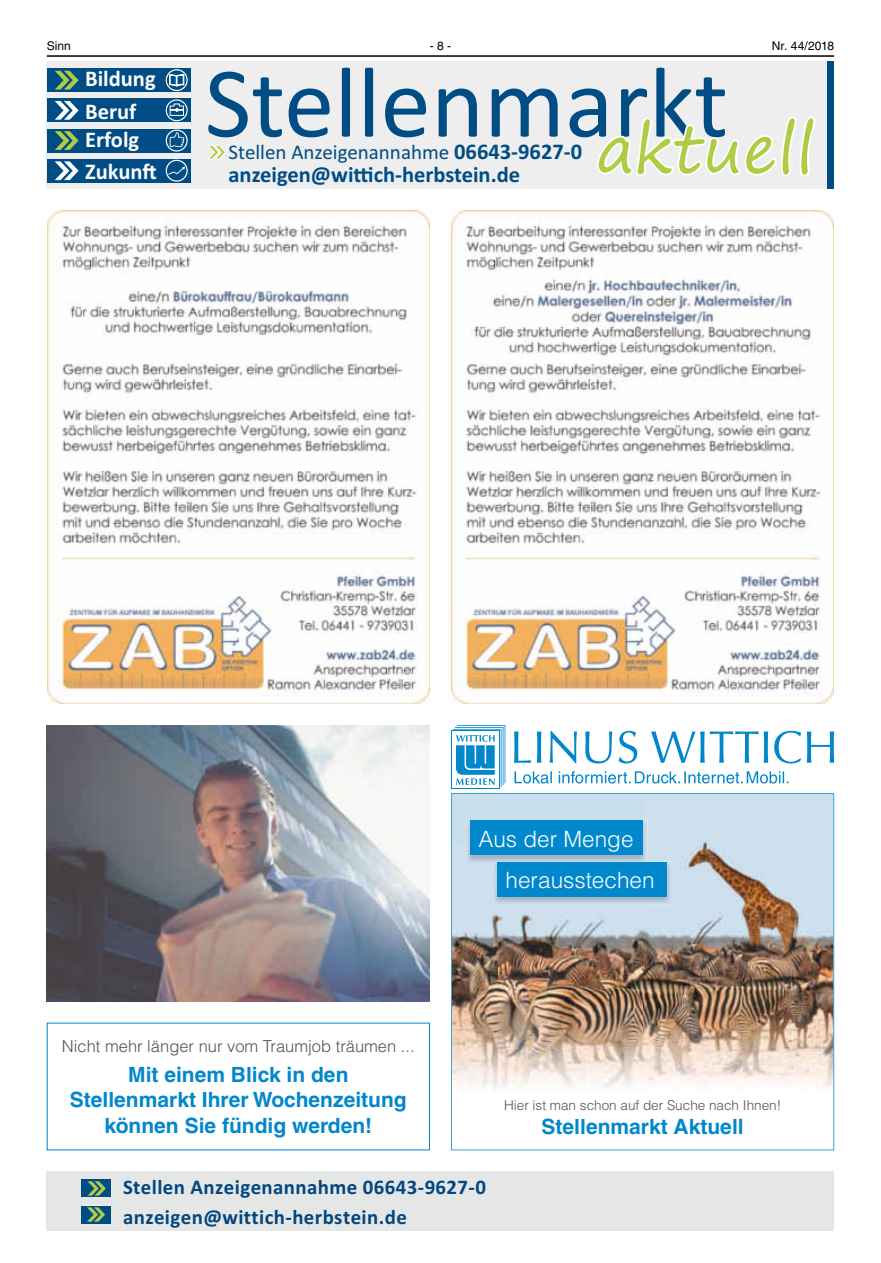
<style>
.page{position:relative;width:881px;height:1263px;background:#fff}
.page>*{position:absolute;margin:0;border:0;box-sizing:border-box;transform-origin:0 0}
.t1{font:101.1px "Calibri";color:#004d85}
.t2{font:65.25px "Segoe Print";color:#aecc44}
.t3{font:700 22.5px "Calibri";color:#004d85}
.t4{font:700 22.5px/32.4px "Calibri";color:#fff}
.t5{font:300 22.5px/41.4px "Helvetica LT";color:#fff}
.t6{font:700 21px/25.5px "Helvetica LT";color:#0087cc;text-align:center}
.t7{font:21px "Calibri";color:#004d85}
.t8{font:700 20.85px/29.5px "Calibri";letter-spacing:.02em;color:#02467e}
.t9{font:300 16.5px "Helvetica LT";color:#535353}
.t10{font:300 13.5px "Helvetica LT";color:#535353}
.t11{font:12px "Helvetica LT";color:#000}
.s1{font-weight:700;font-size:22.5px}
</style>
<div class="page">
<hr style="left:47px;top:55px;width:786px;height:2px;background:#000">
<div style="left:47px;top:62px;width:786px;height:127px;background:#eee"></div>
<svg style="left:597px;top:117px;width:218px;height:59px"></svg>
<div style="left:47px;top:129px;width:143px;height:23px;background:#004d85"></div>
<svg style="left:55px;top:131px;width:24px;height:19px"></svg>
<div style="left:166px;top:130px;width:22px;height:22px;border:1px solid #fff;border-radius:50%"></div>
<svg style="left:170px;top:132px;width:14px;height:15px"></svg>
<div style="left:47px;top:68px;width:143px;height:24px;background:#004d85"></div>
<svg style="left:55px;top:71px;width:24px;height:19px"></svg>
<div style="left:166px;top:69px;width:22px;height:22px;border:1px solid #fff;border-radius:50%"></div>
<svg style="left:169px;top:74px;width:15px;height:13px"></svg>
<div style="left:47px;top:99px;width:143px;height:23px;background:#004d85"></div>
<svg style="left:55px;top:101px;width:24px;height:19px"></svg>
<div style="left:166px;top:99px;width:22px;height:22px;border:1px solid #fff;border-radius:50%"></div>
<svg style="left:169px;top:103px;width:15px;height:13px"></svg>
<div style="left:47px;top:159px;width:143px;height:23px;background:#004d85"></div>
<svg style="left:55px;top:161px;width:24px;height:19px"></svg>
<div style="left:166px;top:160px;width:22px;height:22px;border:1px solid #fff;border-radius:50%"></div>
<svg style="left:168px;top:167px;width:17px;height:8px"></svg>
<div style="left:827px;top:62px;width:6px;height:127px;background:#004d85"></div>
<svg style="left:208px;top:145px;width:18px;height:14px"></svg>
<img style="left:451px;top:210px;width:382px;height:494px">
<img style="left:48px;top:210px;width:381px;height:494px">
<img style="left:47px;top:725px;width:382px;height:276px">
<div style="left:47px;top:1171px;width:786px;height:60px;background:#e5e6e6"></div>
<div style="left:81px;top:1179px;width:29px;height:18px;background:#004d85"></div>
<svg style="left:87px;top:1181px;width:19px;height:14px"></svg>
<div style="left:81px;top:1205px;width:29px;height:18px;background:#004d85"></div>
<svg style="left:87px;top:1207px;width:18px;height:15px"></svg>
<img style="left:451px;top:793px;width:382px;height:357px">
<img style="left:465px;top:820px;width:182px;height:44px">
<div style="left:469px;top:820px;width:173px;height:35px;background:#0087cc"></div>
<img style="left:493px;top:861px;width:178px;height:44px">
<img style="left:493px;top:861px;width:154px;height:3px">
<div style="left:497px;top:862px;width:169px;height:35px;background:#0087cc"></div>
<div style="left:451px;top:731px;width:48px;height:58px;background:#0087cc"></div>
<div style="left:452px;top:732px;width:46px;height:56px;background:#fff"></div>
<svg style="left:453px;top:725px;width:380px;height:62px"></svg>
<p class="t11" style="left:47px;top:41px;width:26px">Sinn</p>
<p class="t11" style="left:429px;top:41px;width:23px">-8-</p>
<p class="t11" style="left:771px;top:41px;width:64px">Nr. 44/2018</p>
<h1 class="t1" style="left:205px;top:39px;width:524px">Stellenmarkt</h1>
<p class="t4" style="left:85px;top:63px;width:72px">Bildung<br>Beruf</p>
<h2 class="t2" style="left:595px;top:91px;width:220px">aktuell</h2>
<p class="t4" style="left:85px;top:123px;width:56px">Erfolg</p>
<p class="t7" style="left:228px;top:139px;width:355px">Stellen Anzeigenannahme <span class="s1">06643-9627-0</span></p>
<p class="t3" style="left:228px;top:160px;width:293px">anzeigen@wittich-herbstein.de</p>
<p class="t4" style="left:85px;top:155px;width:73px">Zukunft</p>
<p class="t9" style="left:62px;top:1036px;width:354px">Nicht mehr länger nur vom Traumjob träumen ...</p>
<p class="t6" style="left:70px;top:1062px;width:338px">Mit einem Blick in den<br>Stellenmarkt Ihrer Wochenzeitung können Sie fündig werden!</p>
<p class="t5" style="left:505px;top:818px;width:150px;text-indent:-27px">Aus der Menge herausstechen</p>
<p class="t10" style="left:504px;top:1097px;width:278px">Hier ist man schon auf der Suche nach Ihnen!</p>
<p class="t6" style="left:541px;top:1114px;width:203px">Stellenmarkt Aktuell</p>
<p class="t8" style="left:123px;top:1173px;width:364px">Stellen Anzeigenannahme 06643-9627-0 anzeigen@wittich-herbstein.de</p>
</div>
